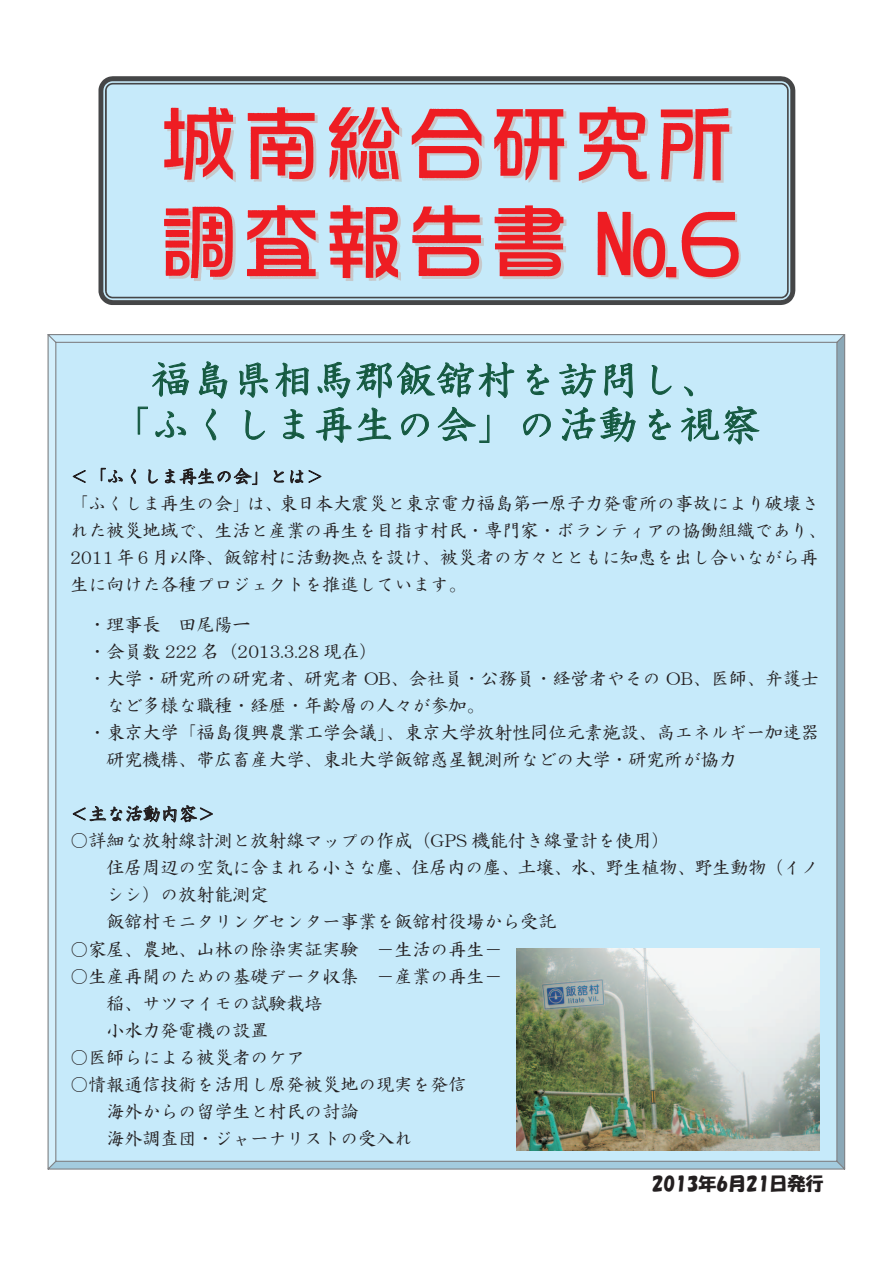
<style>
.page{position:relative;width:893px;height:1263px;background:#fff}
.page>*{position:absolute;margin:0;border:0;box-sizing:border-box;transform-origin:0 0}
.t1{font:39px/45px "HG Seikaishotai PRO";letter-spacing:.04em;color:#145940;text-align:center}
.t2{font:18px/27px "HG Seikaishotai PRO";color:#231f20}
.t3{font:18px "HGP Soei Kakupoptai";color:#231f20}
</style>
<div class="page">
<svg style="left:98px;top:76px;width:697px;height:229px;background:#a1bbc6"></svg>
<img style="left:147px;top:90px;width:597px;height:107px">
<img style="left:132px;top:201px;width:449px;height:89px">
<img style="left:594px;top:209px;width:156px;height:78px">
<img style="left:592px;top:206px;width:155px;height:78px">
<div style="left:48px;top:335px;width:797px;height:834px;background:#c6eafa"></div>
<img style="left:516px;top:949px;width:303px;height:202px">
<h1 class="t1" style="left:111px;top:357px;width:650px">福島県相馬郡飯舘村を訪問し、<br>「ふくしま再生の会」の活動を視察</h1>
<p class="t2" style="left:71px;top:463px;width:757px">＜「ふくしま再生の会」とは＞<br>「ふくしま再生の会」は、東日本大震災と東京電力福島第一原子力発電所の事故により破壊された被災地域で、生活と産業の再生を目指す村民・専門家・ボランティアの協働組織であり、2011 年 6 月以降、飯舘村に活動拠点を設け、被災者の方々とともに知恵を出し合いながら再生に向けた各種プロジェクトを推進しています。</p>
<p class="t2" style="left:89px;top:611px;width:163px">・理事長 田尾陽一</p>
<p class="t2" style="left:89px;top:638px;width:290px">・会員数 222 名（2013.3.28 現在）</p>
<p class="t2" style="left:89px;top:665px;width:732px">・大学・研究所の研究者、研究者 OB、会社員・公務員・経営者やその OB、医師、弁護士</p>
<p class="t2" style="left:107px;top:692px;width:379px">など多様な職種・経歴・年齢層の人々が参加。</p>
<p class="t2" style="left:89px;top:719px;width:732px">・東京大学「福島復興農業工学会議」、東京大学放射性同位元素施設、高エネルギー加速器</p>
<p class="t2" style="left:107px;top:746px;width:631px">研究機構、帯広畜産大学、東北大学飯舘惑星観測所などの大学・研究所が協力</p>
<p class="t2" style="left:71px;top:800px;width:146px">＜主な活動内容＞</p>
<p class="t2" style="left:107px;top:827px;width:714px;text-indent:-36px">○詳細な放射線計測と放射線マップの作成（GPS 機能付き線量計を使用）<br>住居周辺の空気に含まれる小さな塵、住居内の塵、土壌、水、野生植物、野生動物（イノシシ）の放射能測定<br>飯舘村モニタリングセンター事業を飯舘村役場から受託</p>
<p class="t2" style="left:71px;top:935px;width:433px">○家屋、農地、山林の除染実証実験 －生活の再生－</p>
<p class="t2" style="left:107px;top:962px;width:397px;text-indent:-36px">○生産再開のための基礎データ収集 －産業の再生－稲、サツマイモの試験栽培<br>小水力発電機の設置</p>
<p class="t2" style="left:71px;top:1043px;width:235px">○医師らによる被災者のケア</p>
<p class="t2" style="left:107px;top:1070px;width:362px;text-indent:-36px">○情報通信技術を活用し原発被災地の現実を発信海外からの留学生と村民の討論<br>海外調査団・ジャーナリストの受入れ</p>
<p class="t3" style="left:652px;top:1174px;width:173px">2013年6月21日発行</p>
</div>
